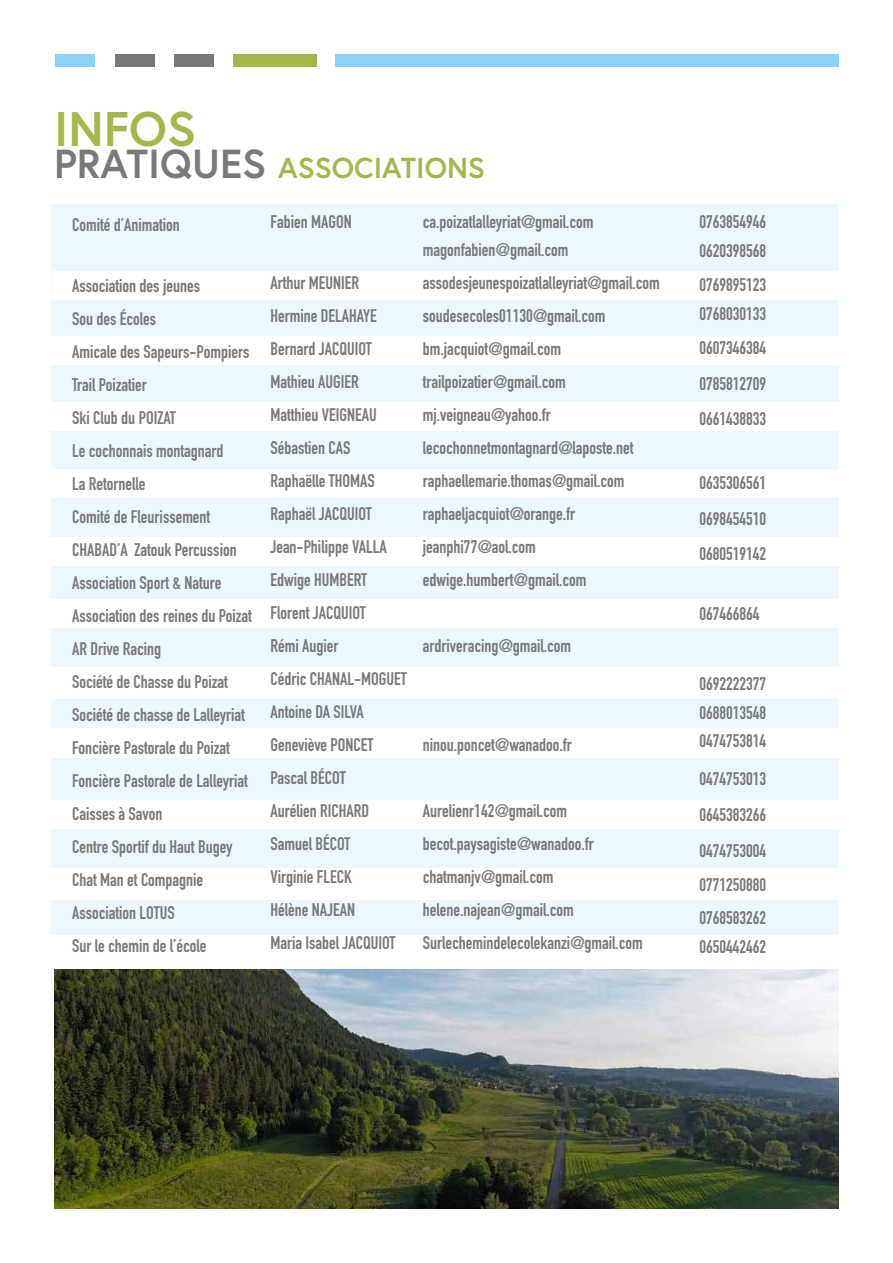
<style>
.page{position:relative;width:893px;height:1263px;background:#fff}
.page>*{position:absolute;margin:0;border:0;box-sizing:border-box;transform-origin:0 0}
.t1{font:700 48.6px "Europa";color:#a4b74b}
.t2{font:700 28.8px "Europa";color:#a4b74b}
.t3{font:700 18px/33px "DIN Condensed";color:#797979}
.s1{font-size:40.5px;color:#797979}
</style>
<div class="page">
<div style="left:51px;top:204px;width:788px;height:730px;background:#edf8fe"></div>
<div style="left:52px;top:271px;width:791px;height:28px;background:#fff"></div>
<div style="left:44px;top:336px;width:801px;height:28px;background:#fff"></div>
<div style="left:38px;top:402px;width:801px;height:28px;background:#fff"></div>
<div style="left:44px;top:470px;width:799px;height:28px;background:#fff"></div>
<div style="left:48px;top:537px;width:794px;height:28px;background:#fff"></div>
<div style="left:48px;top:599px;width:791px;height:28px;background:#fff"></div>
<div style="left:43px;top:667px;width:799px;height:31px;background:#fff"></div>
<div style="left:48px;top:728px;width:792px;height:30px;background:#fff"></div>
<div style="left:335px;top:54px;width:504px;height:12px;background:#8dd3f6"></div>
<div style="left:233px;top:54px;width:84px;height:12px;background:#a4b74b"></div>
<div style="left:174px;top:54px;width:40px;height:12px;background:#797979"></div>
<div style="left:115px;top:54px;width:39px;height:12px;background:#797979"></div>
<div style="left:56px;top:54px;width:39px;height:12px;background:#8dd3f6"></div>
<div style="left:50px;top:800px;width:791px;height:28px;background:#fff"></div>
<div style="left:45px;top:868px;width:799px;height:31px;background:#fff"></div>
<img style="left:54px;top:970px;width:785px;height:239px">
<h1 class="t1" style="left:54px;top:96px;width:143px">INFOS</h1>
<h2 class="t2" style="left:54px;top:148px;width:433px"><span class="s1">PRATIQUES</span> ASSOCIATIONS</h2>
<p class="t3" style="left:72px;top:208px;width:109px">Comité d’Animation</p>
<p class="t3" style="left:423px;top:207px;width:172px;line-height:28.5px">ca.poizatlalleyriat@gmail.com magonfabien@gmail.com</p>
<p class="t3" style="left:423px;top:266px;width:238px">assodesjeunespoizatlalleyriat@gmail.com soudesecoles01130@gmail.com bm.jacquiot@gmail.com trailpoizatier@gmail.com mj.veigneau@yahoo.fr lecochonnetmontagnard@laposte.net raphaellemarie.thomas@gmail.com raphaeljacquiot@orange.fr jeanphi77@aol.com edwige.humbert@gmail.com</p>
<p class="t3" style="left:270px;top:205px;width:83px">Fabien MAGON</p>
<p class="t3" style="left:270px;top:267px;width:138px">Arthur MEUNIER<br>Hermine DELAHAYE<br>Bernard JACQUIOT<br>Mathieu AUGIER<br>Matthieu VEIGNEAU<br>Sébastien CAS<br>Raphaëlle THOMAS<br>Raphaël JACQUIOT<br>Jean-Philippe VALLA<br>Edwige HUMBERT<br>Florent JACQUIOT<br>Rémi Augier<br>Cédric CHANAL-MOGUET<br>Antoine DA SILVA<br>Geneviève PONCET<br>Pascal BÉCOT<br>Aurélien RICHARD<br>Samuel BÉCOT<br>Virginie FLECK<br>Hélène NAJEAN<br>Maria Isabel JACQUIOT</p>
<p class="t3" style="left:72px;top:269px;width:181px">Association des jeunes<br>Sou des Écoles<br>Amicale des Sapeurs-Pompiers<br>Trail Poizatier<br>Ski Club du POIZAT<br>Le cochonnais montagnard<br>La Retornelle<br>Comité de Fleurissement<br>CHABAD’A Zatouk Percussion<br>Association Sport &amp; Nature<br>Association des reines du Poizat<br>AR Drive Racing<br>Société de Chasse du Poizat<br>Société de chasse de Lalleyriat<br>Foncière Pastorale du Poizat<br>Foncière Pastorale de Lalleyriat<br>Caisses à Savon<br>Centre Sportif du Haut Bugey<br>Chat Man et Compagnie<br>Association LOTUS<br>Sur le chemin de l’école</p>
<p class="t3" style="left:423px;top:629px;width:150px">ardriveracing@gmail.com</p>
<p class="t3" style="left:423px;top:728px;width:150px">ninou.poncet@wanadoo.fr</p>
<p class="t3" style="left:423px;top:794px;width:221px">Aurelienr142@gmail.com becot.paysagiste@wanadoo.fr chatmanjv@gmail.com helene.najean@gmail.com<br>Surlechemindelecolekanzi@gmail.com</p>
<p class="t3" style="left:699px;top:207px;width:68px;line-height:28.5px">0763854946<br>0620398568</p>
<p class="t3" style="left:699px;top:270px;width:68px;line-height:28.5px">0769895123<br>0768030133</p>
<p class="t3" style="left:699px;top:330px;width:68px;line-height:35.2px;text-align:justify">0607346384<br>0785812709<br>0661438833</p>
<p class="t3" style="left:699px;top:465px;width:68px;line-height:35.2px;text-align:justify">0635306561<br>0698454510<br>0680519142</p>
<p class="t3" style="left:699px;top:597px;width:62px">067466864</p>
<p class="t3" style="left:699px;top:669px;width:68px;line-height:28.5px;text-align:justify">0692222377<br>0688013548<br>0474753814</p>
<p class="t3" style="left:699px;top:761px;width:68px;line-height:34.8px;text-align:justify">0474753013<br>0645383266<br>0474753004<br>0771250880<br>0768583262</p>
<p class="t3" style="left:699px;top:930px;width:68px">0650442462</p>
</div>
